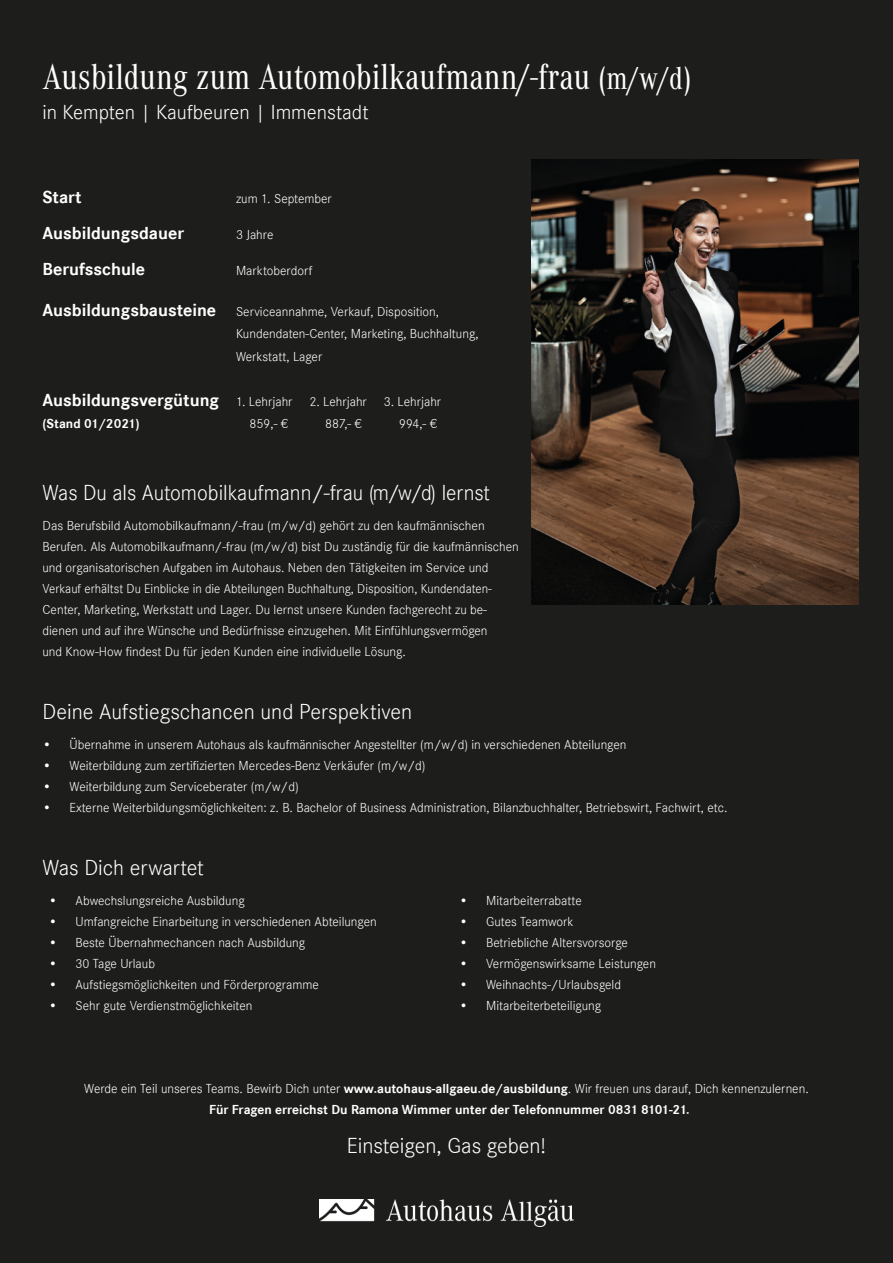
<style>
.page{position:relative;width:893px;height:1263px;background:#fff}
.page>*{position:absolute;margin:0;border:0;box-sizing:border-box;transform-origin:0 0}
.t1{font:37.5px "Daimler CAC Pro";color:#fff}
.t2{font:22.5px "Corporate S Ligh";color:#fff}
.t3{font:21px "Corporate S Ligh";color:#fff}
.t4{font:700 18px "Corporate S Lig";color:#fff}
.t5{font:13.5px/21px "Corporate S Ligh";color:#fff}
.t6{font:700 13.5px "Corporate S Lig";color:#fff}
.s1{font-size:33px}
.s2{font-family:"Corporate S Lig";font-weight:700;font-size:18px}
.s3{font-family:"Corporate S Ligh";font-weight:400;font-size:13.5px}
.s4{font-family:"Corporate S Lig";font-weight:700}
</style>
<div class="page">
<div style="left:1px;top:1px;width:891px;height:1261px;background:#1d1d1b"></div>
<img style="left:531px;top:159px;width:328px;height:446px">
<img style="left:319px;top:1199px;width:255px;height:27px">
<p class="t1" style="left:43px;top:51px;width:651px">Ausbildung zum Automobilkaufmann/-frau <span class="s1">(m/w/d)</span></p>
<p class="t3" style="left:43px;top:100px;width:328px">in Kempten | Kaufbeuren | Immenstadt</p>
<p class="t4" style="left:43px;top:187px;width:41px">Start</p>
<p class="t5" style="left:236px;top:188px;width:97px">zum 1. September</p>
<p class="t4" style="left:43px;top:223px;width:143px">Ausbildungsdauer</p>
<p class="t5" style="left:236px;top:224px;width:39px">3 Jahre</p>
<p class="t4" style="left:43px;top:259px;width:104px">Berufsschule</p>
<p class="t5" style="left:236px;top:260px;width:78px">Marktoberdorf</p>
<p class="t5" style="left:43px;top:301px;width:398px"><span class="s2">Ausbildungsbausteine</span> Serviceannahme, Verkauf, Disposition,</p>
<p class="t5" style="left:236px;top:323px;width:244px">Kundendaten-Center, Marketing, Buchhaltung,</p>
<p class="t5" style="left:236px;top:346px;width:88px">Werkstatt, Lager</p>
<p class="t4" style="left:43px;top:390px;width:326px">Ausbildungsvergütung <span class="s3">1. Lehrjahr 2. Lehrjahr</span></p>
<p class="t5" style="left:384px;top:391px;width:59px">3. Lehrjahr</p>
<p class="t6" style="left:43px;top:416px;width:99px">(Stand 01/2021)</p>
<p class="t5" style="left:249px;top:413px;width:40px">859,- €</p>
<p class="t5" style="left:325px;top:413px;width:38px">887,- €</p>
<p class="t5" style="left:399px;top:413px;width:40px">994,- €</p>
<p class="t2" style="left:43px;top:480px;width:449px">Was Du als Automobilkaufmann/-frau (m/w/d) lernst</p>
<p class="t5" style="left:43px;top:515px;width:478px">Das Berufsbild Automobilkaufmann/-frau (m/w/d) gehört zu den kaufmännischen Berufen. Als Automobilkaufmann/-frau (m/w/d) bist Du zuständig für die kaufmännischen und organisatorischen Aufgaben im Autohaus. Neben den Tätigkeiten im Service und Verkauf erhältst Du Einblicke in die Abteilungen Buchhaltung, Disposition, Kundendaten-Center, Marketing, Werkstatt und Lager. Du lernst unsere Kunden fachgerecht zu be&shy;dienen und auf ihre Wünsche und Bedürfnisse einzugehen. Mit Einfühlungsvermögen</p>
<p class="t5" style="left:43px;top:641px;width:365px">und Know-How findest Du für jeden Kunden eine individuelle Lösung.</p>
<p class="t2" style="left:43px;top:699px;width:371px">Deine Aufstiegschancen und Perspektiven</p>
<p class="t5" style="left:43px;top:734px;width:585px">• Übernahme in unserem Autohaus als kaufmännischer Angestellter (m/w/d) in verschiedenen Abteilungen</p>
<p class="t5" style="left:43px;top:755px;width:384px">• Weiterbildung zum zertifizierten Mercedes-Benz Verkäufer (m/w/d)</p>
<p class="t5" style="left:43px;top:776px;width:258px">• Weiterbildung zum Serviceberater (m/w/d)</p>
<p class="t5" style="left:43px;top:797px;width:686px">• Externe Weiterbildungsmöglichkeiten: z. B. Bachelor of Business Administration, Bilanzbuchhalter, Betriebswirt, Fachwirt, etc.</p>
<p class="t2" style="left:43px;top:855px;width:163px">Was Dich erwartet</p>
<p class="t5" style="left:49px;top:890px;width:198px">• Abwechslungsreiche Ausbildung</p>
<p class="t5" style="left:49px;top:911px;width:330px">• Umfangreiche Einarbeitung in verschiedenen Abteilungen</p>
<p class="t5" style="left:49px;top:932px;width:258px">• Beste Übernahmechancen nach Ausbildung</p>
<p class="t5" style="left:49px;top:953px;width:108px">• 30 Tage Urlaub</p>
<p class="t5" style="left:49px;top:974px;width:272px">• Aufstiegsmöglichkeiten und Förderprogramme</p>
<p class="t5" style="left:49px;top:995px;width:205px">• Sehr gute Verdienstmöglichkeiten</p>
<p class="t5" style="left:459px;top:890px;width:124px">• Mitarbeiterrabatte</p>
<p class="t5" style="left:459px;top:911px;width:116px">• Gutes Teamwork</p>
<p class="t5" style="left:459px;top:932px;width:170px">• Betriebliche Altersvorsorge</p>
<p class="t5" style="left:459px;top:953px;width:198px">• Vermögenswirksame Leistungen</p>
<p class="t5" style="left:459px;top:974px;width:163px">• Weihnachts-/Urlaubsgeld</p>
<p class="t5" style="left:459px;top:995px;width:144px">• Mitarbeiterbeteiligung</p>
<p class="t5" style="left:84px;top:1078px;width:726px">Werde ein Teil unseres Teams. Bewirb Dich unter <span class="s4">www.autohaus-allgaeu.de/ausbildung</span>. Wir freuen uns darauf, Dich kennenzulernen.</p>
<p class="t6" style="left:209px;top:1102px;width:482px">Für Fragen erreichst Du Ramona Wimmer unter der Telefonnummer 0831 8101-21.</p>
<p class="t2" style="left:347px;top:1133px;width:201px">Einsteigen, Gas geben!</p>
</div>
